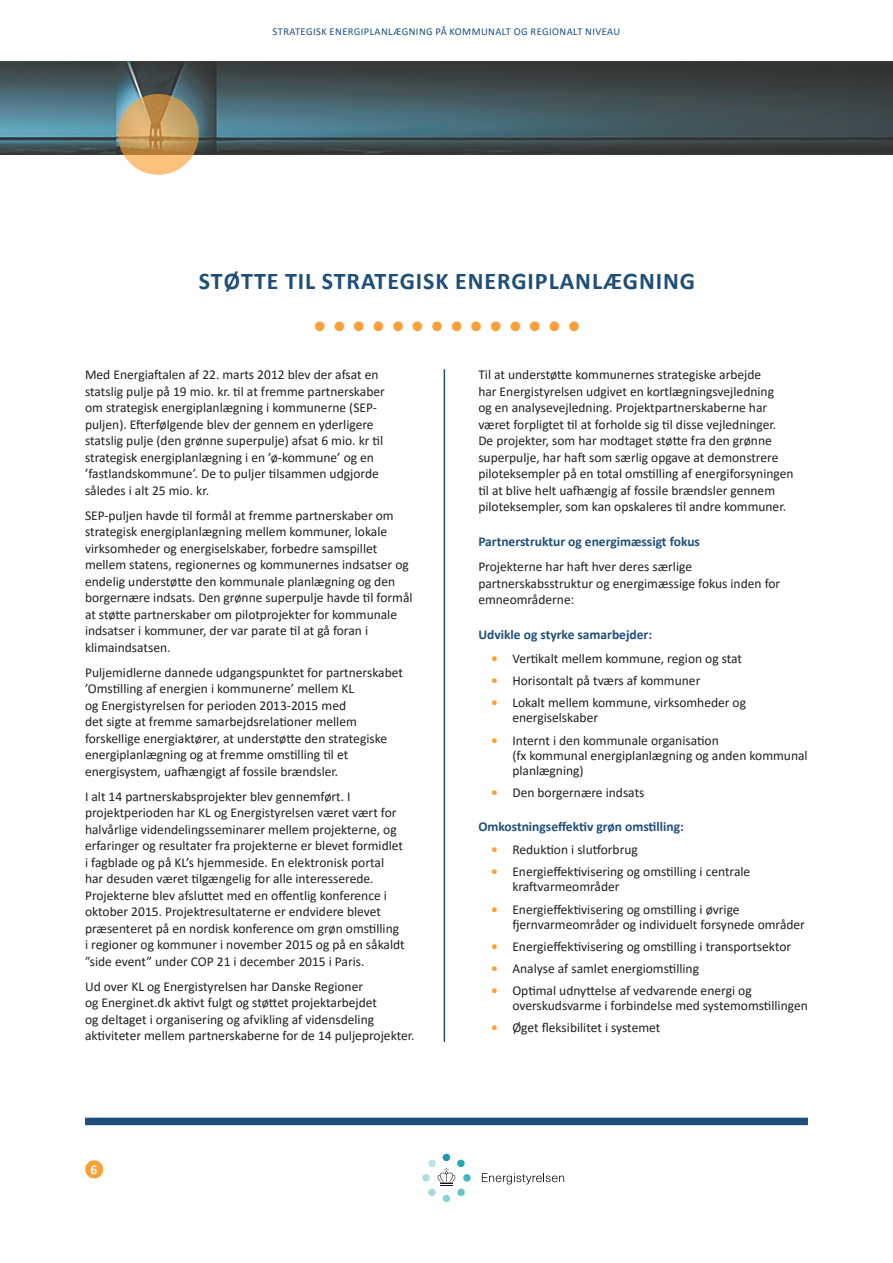
<style>
.page{position:relative;width:893px;height:1263px;background:#fff}
.page>*{position:absolute;margin:0;border:0;box-sizing:border-box;transform-origin:0 0}
.t1{font:700 51px "Calibri";color:#f9a138}
.t2{font:700 27px "Calibri";color:#f9a138}
.Overskrifter{font:700 24px "Calibri";letter-spacing:.04em;color:#1f4e79}
.t3{font:13.5px/16.5px "Calibri";color:#231f20}
.Underrubrikker{font:700 13.5px "Calibri";color:#1f4e79}
.t4{font:10.5px "Calibri";letter-spacing:.04em;color:#1f4e79}
.s1{font-weight:700;color:#f9a138}
</style>
<div class="page">
<img style="left:0;top:61px;width:893px;height:93px">
<svg style="left:118px;top:94px;width:81px;height:81px;background:#cfa162"></svg>
<div style="left:85px;top:1118px;width:723px;height:7px;background:#1f4e79"></div>
<div style="left:443px;top:1154px;width:7px;height:7px;background:#1d9aa7;border-radius:50%"></div>
<div style="left:443px;top:1195px;width:7px;height:7px;background:#89d3d7;border-radius:50%"></div>
<div style="left:463px;top:1174px;width:8px;height:7px;background:#3eb9c0;border-radius:50%"></div>
<div style="left:422px;top:1174px;width:8px;height:7px;background:#b0dfe3;border-radius:50%"></div>
<svg style="left:428px;top:1159px;width:37px;height:37px"></svg>
<svg style="left:482px;top:1173px;width:82px;height:11px"></svg>
<hr style="left:444px;top:369px;width:1px;height:673px;background:#1d4f78">
<p class="t4" style="left:273px;top:24px;width:349px">STRATEGISK ENERGIPLANLÆGNING PÅ KOMMUNALT OG REGIONALT NIVEAU</p>
<p class="Overskrifter" style="left:199px;top:264px;width:498px">STØTTE TIL STRATEGISK ENERGIPLANLÆGNING</p>
<p class="t2" style="left:313px;top:307px;width:269px">• • • • • • • • • • • • • •</p>
<p class="t3" style="left:85px;top:366px;width:301px">Med Energiaftalen af 22. marts 2012 blev der afsat en statslig pulje på 19 mio. kr. til at fremme partnerskaber om strategisk energiplanlægning i kommunerne (SEP&shy;puljen). Efterfølgende blev der gennem en yderligere statslig pulje (den grønne superpulje) afsat 6 mio. kr til strategisk energiplanlægning i en ’ø-kommune’ og en ’fastlandskommune’. De to puljer tilsammen udgjorde således i alt 25 mio. kr.</p>
<p class="t3" style="left:85px;top:507px;width:329px">SEP-puljen havde til formål at fremme partnerskaber om strategisk energiplanlægning mellem kommuner, lokale virksomheder og energiselskaber, forbedre samspillet mellem statens, regionernes og kommunernes indsatser og endelig understøtte den kommunale planlægning og den borgernære indsats. Den grønne superpulje havde til formål at støtte partnerskaber om pilotprojekter for kommunale indsatser i kommuner, der var parate til at gå foran i klimaindsatsen.</p>
<p class="t3" style="left:85px;top:664px;width:319px">Puljemidlerne dannede udgangspunktet for partnerskabet ’Omstilling af energien i kommunerne’ mellem KL<br>og Energistyrelsen for perioden 2013-2015 med<br>det sigte at fremme samarbejdsrelationer mellem forskellige energiaktører, at understøtte den strategiske energiplanlægning og at fremme omstilling til et energisystem, uafhængigt af fossile brændsler.</p>
<p class="t3" style="left:85px;top:788px;width:321px">I alt 14 partnerskabsprojekter blev gennemført. I projektperioden har KL og Energistyrelsen været vært for halvårlige videndelingsseminarer mellem projekterne, og erfaringer og resultater fra projekterne er blevet formidlet i fagblade og på KL’s hjemmeside. En elektronisk portal har desuden været tilgængelig for alle interesserede.<br>Projekterne blev afsluttet med en offentlig konference i oktober 2015. Projektresultaterne er endvidere blevet præsenteret på en nordisk konference om grøn omstilling i regioner og kommuner i november 2015 og på en såkaldt ”side event” under COP 21 i december 2015 i Paris.</p>
<p class="t3" style="left:85px;top:978px;width:331px">Ud over KL og Energistyrelsen har Danske Regioner<br>og Energinet.dk aktivt fulgt og støttet projektarbejdet<br>og deltaget i organisering og afvikling af vidensdeling aktiviteter mellem partnerskaberne for de 14 puljeprojekter.</p>
<h1 class="t1" style="left:82px;top:1132px;width:27px">•<sup>6</sup></h1>
<p class="t3" style="left:478px;top:366px;width:317px">Til at understøtte kommunernes strategiske arbejde<br>har Energistyrelsen udgivet en kortlægningsvejledning<br>og en analysevejledning. Projektpartnerskaberne har været forpligtet til at forholde sig til disse vejledninger.<br>De projekter, som har modtaget støtte fra den grønne superpulje, har haft som særlig opgave at demonstrere piloteksempler på en total omstilling af energiforsyningen til at blive helt uafhængig af fossile brændsler gennem piloteksempler, som kan opskaleres til andre kommuner.</p>
<p class="Underrubrikker" style="left:478px;top:532px;width:223px">Partnerstruktur og energimæssigt fokus</p>
<p class="t3" style="left:478px;top:558px;width:303px">Projekterne har haft hver deres særlige partnerskabsstruktur og energimæssige fokus inden for emneområderne:</p>
<p class="Underrubrikker" style="left:478px;top:625px;width:175px">Udvikle og styrke samarbejder:</p>
<p class="t3" style="left:491px;top:650px;width:253px"><span class="s1">•</span> Vertikalt mellem kommune, region og stat</p>
<p class="t3" style="left:491px;top:672px;width:211px"><span class="s1">•</span> Horisontalt på tværs af kommuner</p>
<p class="t3" style="left:512px;top:695px;width:235px;line-height:15px;text-indent:-21px"><span class="s1">•</span> Lokalt mellem kommune, virksomheder og energiselskaber</p>
<p class="t3" style="left:512px;top:732px;width:297px;line-height:15px;text-indent:-21px"><span class="s1">•</span> Internt i den kommunale organisation<br>(fx kommunal energiplanlægning og anden kommunal planlægning)</p>
<p class="t3" style="left:491px;top:784px;width:155px"><span class="s1">•</span> Den borgernære indsats</p>
<p class="Underrubrikker" style="left:478px;top:816px;width:207px">Omkostningseffektiv grøn omstilling:</p>
<p class="t3" style="left:491px;top:841px;width:148px"><span class="s1">•</span> Reduktion i slutforbrug</p>
<p class="t3" style="left:512px;top:864px;width:239px;line-height:15px;text-indent:-21px"><span class="s1">•</span> Energieffektivisering og omstilling i centrale kraftvarmeområder</p>
<p class="t3" style="left:512px;top:901px;width:294px;line-height:15px;text-indent:-21px"><span class="s1">•</span> Energieffektivisering og omstilling i øvrige fjernvarmeområder og individuelt forsynede områder</p>
<p class="t3" style="left:491px;top:938px;width:302px"><span class="s1">•</span> Energieffektivisering og omstilling i transportsektor</p>
<p class="t3" style="left:491px;top:960px;width:209px"><span class="s1">•</span> Analyse af samlet energiomstilling</p>
<p class="t3" style="left:512px;top:983px;width:297px;line-height:15px;text-indent:-21px"><span class="s1">•</span> Optimal udnyttelse af vedvarende energi og overskudsvarme i forbindelse med systemomstillingen</p>
<p class="t3" style="left:491px;top:1019px;width:171px"><span class="s1">•</span> Øget fleksibilitet i systemet</p>
</div>
